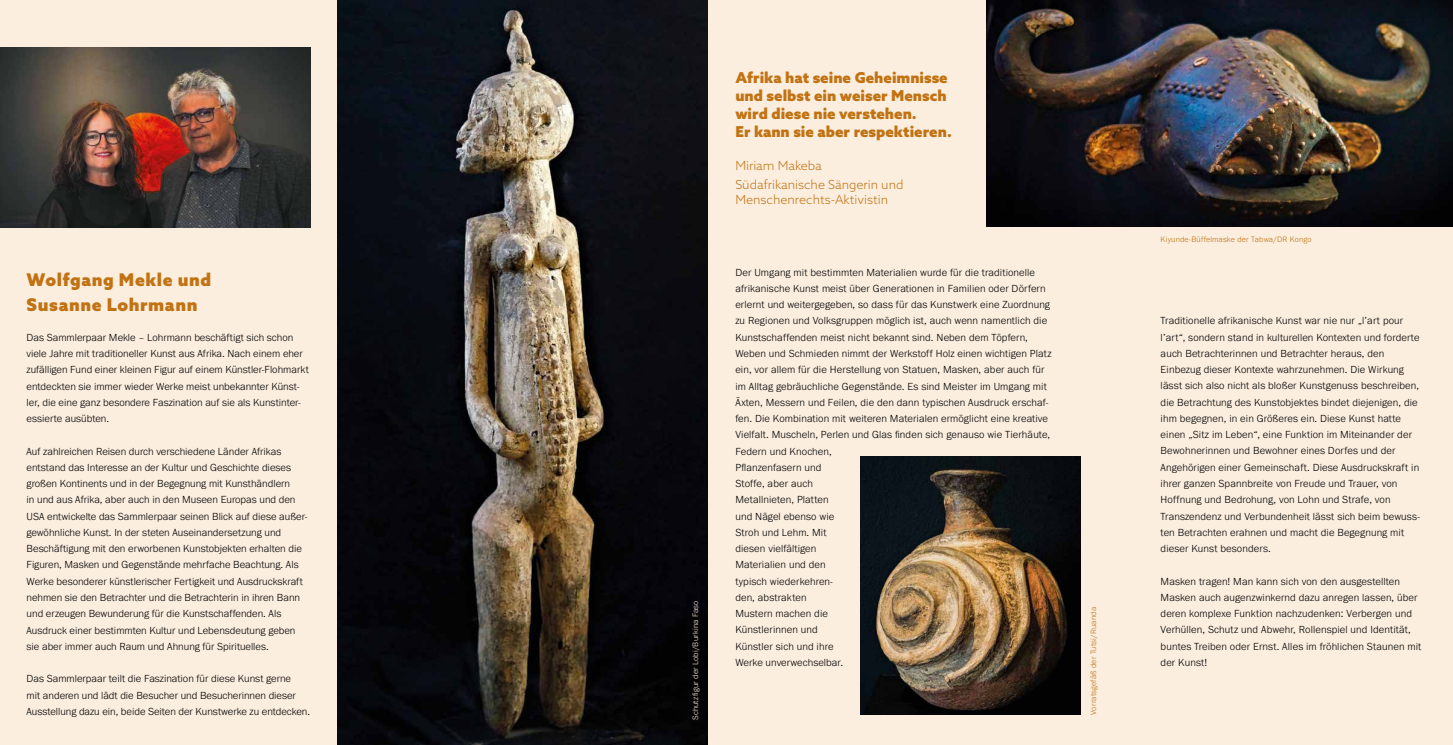
<style>
.page{position:relative;width:1453px;height:745px;background:#fff}
.page>*{position:absolute;margin:0;border:0;box-sizing:border-box;transform-origin:0 0}
.t1{font:900 17.5px/25px "Azo Sans";letter-spacing:.03em;color:#c17313}
.t2{font:900 15px/18px "Azo Sans";color:#c17313}
.t3{font:300 12.5px/18.5px "Azo Sans";color:#c17313}
.t4{font:300 10.62px/16.2px "Franklin Gothic URW";letter-spacing:.005em;color:#000}
.t5{font:300 8.12px "Franklin Gothic URW";letter-spacing:.02em;color:#c17313}
.t6{font:300 8.12px "Franklin Gothic URW";letter-spacing:.02em;color:#fbeedf}
</style>
<div class="page">
<div style="left:0;top:0;width:1453px;height:744px;background:#fbeedf"></div>
<img style="left:986px;top:0;width:467px;height:227px">
<img style="left:337px;top:0;width:371px;height:744px">
<img style="left:861px;top:456px;width:219px;height:258px">
<img style="left:0;top:48px;width:310px;height:179px">
<h1 class="t1" style="left:27px;top:267px;width:186px">Wolfgang Mekle und<br>Susanne Lohrmann</h1>
<p class="t4" style="left:27px;top:328px;width:284px">Das Sammlerpaar Mekle – Lohrmann beschäftigt sich schon viele Jahre mit traditioneller Kunst aus Afrika. Nach einem eher zufälligen Fund einer kleinen Figur auf einem Künstler-Flohmarkt entdeckten sie immer wieder Werke meist unbekannter Künst&shy;ler, die eine ganz besondere Faszination auf sie als Kunstinter&shy;essierte ausübten.</p>
<p class="t4" style="left:27px;top:442px;width:282px">Auf zahlreichen Reisen durch verschiedene Länder Afrikas entstand das Interesse an der Kultur und Geschichte dieses großen Kontinents und in der Begegnung mit Kunsthändlern<br>in und aus Afrika, aber auch in den Museen Europas und den USA entwickelte das Sammlerpaar seinen Blick auf diese außer&shy;gewöhnliche Kunst. In der steten Auseinandersetzung und Beschäftigung mit den erworbenen Kunstobjekten erhalten die Figuren, Masken und Gegenstände mehrfache Beachtung. Als Werke besonderer künstlerischer Fertigkeit und Ausdruckskraft nehmen sie den Betrachter und die Betrachterin in ihren Bann und erzeugen Bewunderung für die Kunstschaffenden. Als Ausdruck einer bestimmten Kultur und Lebensdeutung geben sie aber immer auch Raum und Ahnung für Spirituelles.</p>
<p class="t4" style="left:27px;top:670px;width:285px">Das Sammlerpaar teilt die Faszination für diese Kunst gerne<br>mit anderen und lädt die Besucher und Besucherinnen dieser<br>Ausstellung dazu ein, beide Seiten der Kunstwerke zu entdecken.</p>
<p class="t6" style="left:690px;top:719px;width:121px;rotate:-90deg">Schutzfigur der Lobi/Burkina Faso</p>
<h2 class="t2" style="left:735px;top:68px;width:218px">Afrika hat seine Geheimnisse und selbst ein weiser Mensch wird diese nie verstehen.<br>Er kann sie aber respektieren.</h2>
<p class="t3" style="left:735px;top:156px;width:170px">Miriam Makeba<br>Südafrikanische Sängerin und</p>
<p class="t3" style="left:735px;top:190px;width:154px">Menschenrechts-Aktivistin</p>
<p class="t4" style="left:735px;top:263px;width:318px">Der Umgang mit bestimmten Materialien wurde für die traditionelle afrikanische Kunst meist über Generationen in Familien oder Dörfern erlernt und weitergegeben, so dass für das Kunstwerk eine Zuordnung zu Regionen und Volksgruppen möglich ist, auch wenn namentlich die Kunstschaffenden meist nicht bekannt sind. Neben dem Töpfern, Weben und Schmieden nimmt der Werkstoff Holz einen wichtigen Platz ein, vor allem für die Herstellung von Statuen, Masken, aber auch für im Alltag gebräuchliche Gegenstände. Es sind Meister im Umgang mit Äxten, Messern und Feilen, die den dann typischen Ausdruck erschaf&shy;fen. Die Kombination mit weiteren Materialen ermöglicht eine kreative Vielfalt. Muscheln, Perlen und Glas finden sich genauso wie Tierhäute, Federn und Knochen,<br>Pflanzenfasern und<br>Stoffe, aber auch<br>Metallnieten, Platten<br>und Nägel ebenso wie<br>Stroh und Lehm. Mit<br>diesen vielfältigen<br>Materialien und den<br>typisch wiederkehren-<br>den, abstrakten<br>Mustern machen die<br>Künstlerinnen und<br>Künstler sich und ihre<br>Werke unverwechselbar.</p>
<p class="t5" style="left:1088px;top:714px;width:109px;rotate:-90deg">Vorratsgefäß der Tutsi/Ruanda</p>
<p class="t5" style="left:1160px;top:234px;width:152px">Kiyunde-Büffelmaske der Tabwa/DR Kongo</p>
<p class="t4" style="left:1160px;top:312px;width:261px">Traditionelle afrikanische Kunst war nie nur „l’art pour l’art“, sondern stand in kulturellen Kontexten und forderte auch Betrachterinnen und Betrachter heraus, den Einbezug dieser Kontexte wahrzunehmen. Die Wirkung lässt sich also nicht als bloßer Kunstgenuss beschreiben, die Betrachtung des Kunstobjektes bindet diejenigen, die ihm begegnen, in ein Größeres ein. Diese Kunst hatte einen „Sitz im Leben“, eine Funktion im Miteinander der Bewohnerinnen und Bewohner eines Dorfes und der Angehörigen einer Gemeinschaft. Diese Ausdruckskraft in ihrer ganzen Spannbreite von Freude und Trauer, von Hoffnung und Bedrohung, von Lohn und Strafe, von Transzendenz und Verbundenheit lässt sich beim bewuss&shy;ten Betrachten erahnen und macht die Begegnung mit dieser Kunst besonders.</p>
<p class="t4" style="left:1160px;top:572px;width:262px">Masken tragen! Man kann sich von den ausgestellten Masken auch augenzwinkernd dazu anregen lassen, über deren komplexe Funktion nachzudenken: Verbergen und Verhüllen, Schutz und Abwehr, Rollenspiel und Identität, buntes Treiben oder Ernst. Alles im fröhlichen Staunen mit der Kunst!</p>
</div>
